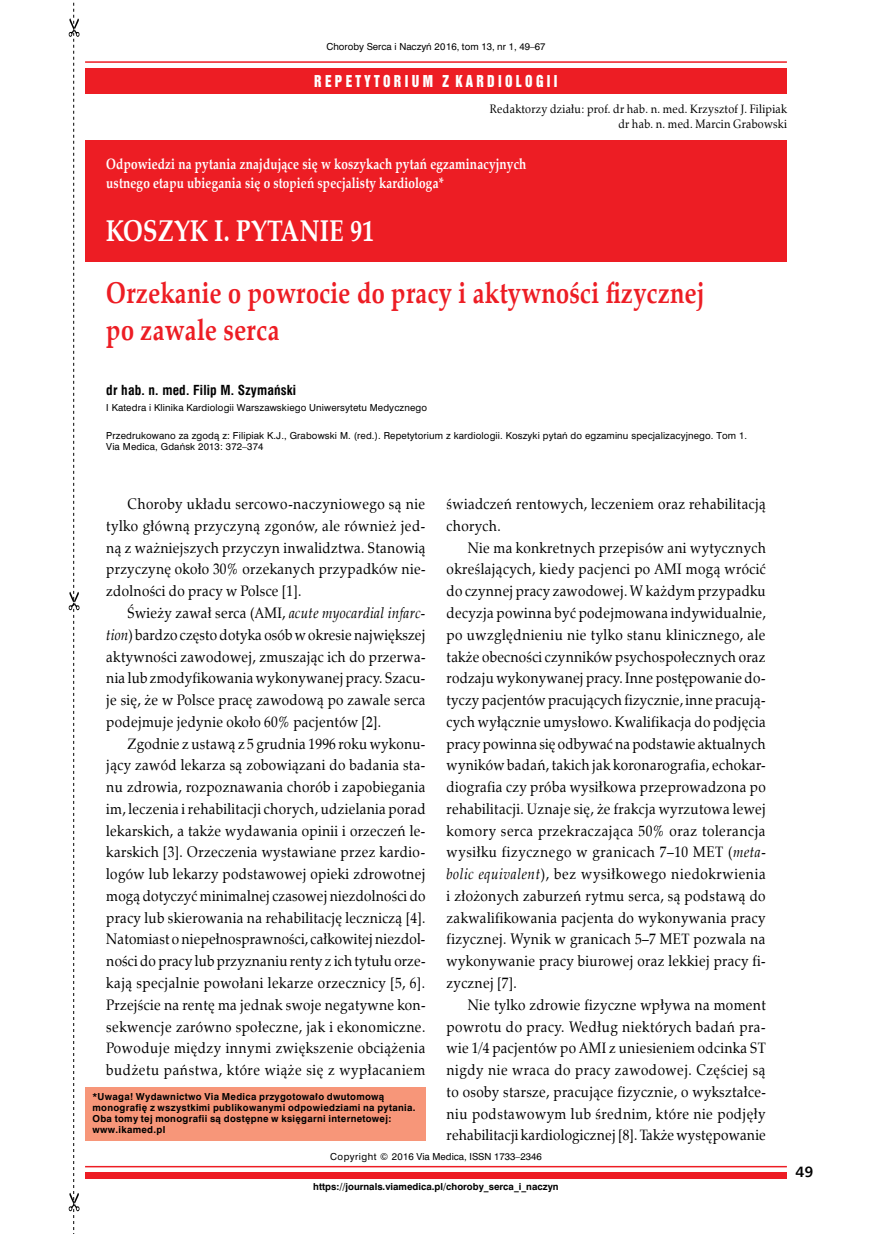
<style>
.page{position:relative;width:872px;height:1234px;background:#fff}
.page>*{position:absolute;margin:0;border:0;box-sizing:border-box;transform-origin:0 0}
.t1{font:700 30px/36.6px "Zapf Calligr EU";letter-spacing:.01em;color:#ed1d24;scale:.8 1}
.t2{font:700 30px "Zapf Calligr EU";letter-spacing:.01em;color:#fff;scale:.8 1}
.t3{font:15px/21.8px "Zapf Calligr EU";letter-spacing:.025em;color:#000;text-align:justify;scale:.9 1}
.t4{font:700 15px/18.3px "Zapf Calligr EU";letter-spacing:.01em;color:#fff;scale:.8 1}
.t5{font:15px "Swis 921 EU";color:#fff;scale:.9 1}
.t6{font:700 15px "Humnst 777 EU";color:#000}
.t7{font:700 13.5px "Swis 721 Cn EU";letter-spacing:.015em;color:#000}
.t8{font:12px/15px "Zapf Calligr EU";letter-spacing:.025em;color:#000;text-align:right;scale:.9 1}
.t9{font:9px/10.9px "Swis 721 PL";letter-spacing:.015em;color:#000}
.t10{font:700 9px/11.1px "Swis 721 PL";letter-spacing:.03em;color:#000}
.t11{font:700 9px "Swis 721 PL";color:#000}
.s1{font-style:italic}
</style>
<div class="page">
<div style="left:85px;top:1171px;width:702px;height:7px;background:#ed1d24"></div>
<hr style="left:85px;top:1165px;width:702px;height:2px;background:#ed1d24">
<div style="left:85px;top:68px;width:702px;height:26px;background:#ed1d24"></div>
<hr style="left:85px;top:61px;width:702px;height:2px;background:#ed1d24">
<svg style="left:69px;top:2px;width:10px;height:1228px"></svg>
<div style="left:85px;top:140px;width:702px;height:121px;background:#ed1d24"></div>
<div style="left:85px;top:1087px;width:340px;height:53px;background:#f79679"></div>
<p class="t9" style="left:326px;top:41px;width:220px">Choroby Serca i Naczyń 2016, tom 13, nr 1, 49–67</p>
<p class="t5" style="left:314px;top:71px;width:272px">R e P E T Y T O R I U M Z K A R D I O L O G I I</p>
<p class="t8" style="left:490px;top:101px;width:332px">Redaktorzy działu: prof. dr hab. n. med. Krzysztof J. Filipiak dr hab. n. med. Marcin Grabowski</p>
<p class="t4" style="left:106px;top:156px;width:527px">Odpowiedzi na pytania znajdujące się w koszykach pytań egzaminacyjnych ustnego etapu ubiegania się o stopień specjalisty kardiologa*</p>
<h1 class="t2" style="left:106px;top:212px;width:337px">KOSZYK I. PYTANIE 91</h1>
<h1 class="t1" style="left:106px;top:276px;width:749px">Orzekanie o powrocie do pracy i aktywności fizycznej po zawale serca</h1>
<p class="t7" style="left:106px;top:382px;width:191px">dr hab. n. med. Filip M. Szymański</p>
<p class="t9" style="left:106px;top:401px;width:322px">I Katedra i Klinika Kardiologii Warszawskiego Uniwersytetu Medycznego</p>
<p class="t9" style="left:106px;top:429px;width:642px">Przedrukowano za zgodą z: Filipiak K.J., Grabowski M. (red.). Repetytorium z kardiologii. Koszyki pytań do egzaminu specjalizacyjnego. Tom 1.<br>Via Medica, Gdańsk 2013: 372–374</p>
<p class="t3" style="left:106px;top:493px;width:356px;text-indent:21px">Choroby układu sercowo-naczyniowego są nie tylko główną przyczyną zgonów, ale również jed&shy;ną z ważniejszych przyczyn inwalidztwa. Stanowią przyczynę około 30% orzekanych przypadków nie&shy;zdolności do pracy w Polsce [1].</p>
<p class="t3" style="left:106px;top:602px;width:356px;text-indent:21px">Świeży zawał serca (AMI, <span class="s1">acute myocardial infarc&shy;tion</span>) bardzo często dotyka osób w okresie największej aktywności zawodowej, zmuszając ich do przerwa&shy;nia lub zmodyfikowania wykonywanej pracy. Szacu&shy;je się, że w Polsce pracę zawodową po zawale serca podejmuje jedynie około 60% pacjentów [2].</p>
<p class="t3" style="left:106px;top:732px;width:356px;text-indent:21px">Zgodnie z ustawą z 5 grudnia 1996 roku wykonu&shy;jący zawód lekarza są zobowiązani do badania sta&shy;nu zdrowia, rozpoznawania chorób i zapobiegania im, leczenia i rehabilitacji chorych, udzielania porad lekarskich, a także wydawania opinii i orzeczeń le&shy;karskich [3]. Orzeczenia wystawiane przez kardio&shy;logów lub lekarzy podstawowej opieki zdrowotnej mogą dotyczyć minimalnej czasowej niezdolności do pracy lub skierowania na rehabilitację leczniczą [4].<br>Natomiast o niepełnosprawności, całkowitej niezdol&shy;ności do pracy lub przyznaniu renty z ich tytułu orze&shy;kają specjalnie powołani lekarze orzecznicy [5, 6].<br>Przejście na rentę ma jednak swoje negatywne kon&shy;sekwencje zarówno społeczne, jak i ekonomiczne.<br>Powoduje między innymi zwiększenie obciążenia budżetu państwa, które wiąże się z wypłacaniem</p>
<p class="t10" style="left:92px;top:1090px;width:324px">*Uwaga! Wydawnictwo Via Medica przygotowało dwutomową monografię z wszystkimi publikowanymi odpowiedziami na pytania.<br>Oba tomy tej monografii są dostępne w księgarni internetowej: www.ikamed.pl</p>
<p class="t3" style="left:446px;top:493px;width:356px">świadczeń rentowych, leczeniem oraz rehabilitacją chorych.</p>
<p class="t3" style="left:446px;top:537px;width:356px;text-indent:21px">Nie ma konkretnych przepisów ani wytycznych określających, kiedy pacjenci po AMI mogą wrócić do czynnej pracy zawodowej. W każdym przypadku decyzja powinna być podejmowana indywidualnie, po uwzględnieniu nie tylko stanu klinicznego, ale także obecności czynników psychospołecznych oraz rodzaju wykonywanej pracy. Inne postępowanie do&shy;tyczy pacjentów pracujących fizycznie, inne pracują&shy;cych wyłącznie umysłowo. Kwalifikacja do podjęcia pracy powinna się odbywać na podstawie aktualnych wyników badań, takich jak koronarografia, echokar&shy;diografia czy próba wysiłkowa przeprowadzona po rehabilitacji. Uznaje się, że frakcja wyrzutowa lewej komory serca przekraczająca 50% oraz tolerancja wysiłku fizycznego w granicach 7–10 MET (<span class="s1">meta&shy;bolic equivalent</span>), bez wysiłkowego niedokrwienia i złożonych zaburzeń rytmu serca, są podstawą do zakwalifikowania pacjenta do wykonywania pracy fizycznej. Wynik w granicach 5–7 MET pozwala na wykonywanie pracy biurowej oraz lekkiej pracy fi&shy;zycznej [7].</p>
<p class="t3" style="left:446px;top:993px;width:356px;text-indent:21px">Nie tylko zdrowie fizyczne wpływa na moment powrotu do pracy. Według niektórych badań pra&shy;wie 1/4 pacjentów po AMI z uniesieniem odcinka ST nigdy nie wraca do pracy zawodowej. Częściej są to osoby starsze, pracujące fizycznie, o wykształce&shy;niu podstawowym lub średnim, które nie podjęły rehabilitacji kardiologicznej [8]. Także występowanie</p>
<p class="t9" style="left:330px;top:1151px;width:213px">Copyright © 2016 Via Medica, ISSN 1733–2346</p>
<p class="t11" style="left:313px;top:1180px;width:247px">https://journals.viamedica.pl/choroby_serca_i_naczyn</p>
<p class="t6" style="left:795px;top:1162px;width:20px">49</p>
</div>
